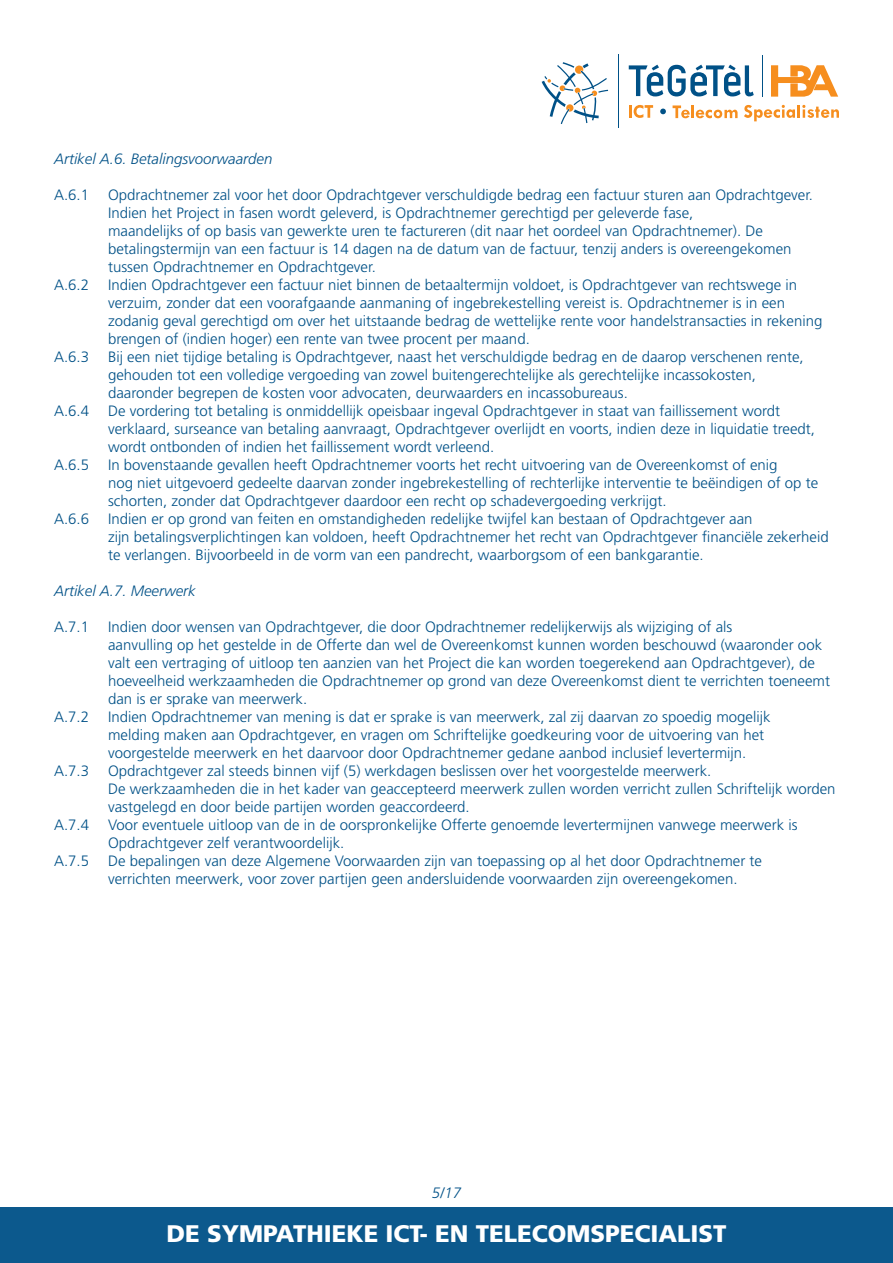
<style>
.page{position:relative;width:893px;height:1263px;background:#fff}
.page>*{position:absolute;margin:0;border:0;box-sizing:border-box;transform-origin:0 0}
.t1{font:900 24px "Frutiger LT Std";color:#fff}
.t2{font:300 15px/18px "Frutiger LT Std";color:#005187}
.t3{font:italic 300 15px "Frutiger LT Std";color:#005187}
</style>
<div class="page">
<div style="left:0;top:1208px;width:893px;height:55px;background:#0c598d"></div>
<svg style="left:629px;top:65px;width:125px;height:31px"></svg>
<svg style="left:542px;top:62px;width:66px;height:62px"></svg>
<svg style="left:771px;top:65px;width:67px;height:32px"></svg>
<svg style="left:673px;top:105px;width:65px;height:13px"></svg>
<svg style="left:660px;top:109px;width:6px;height:5px"></svg>
<svg style="left:629px;top:105px;width:24px;height:13px"></svg>
<svg style="left:744px;top:105px;width:95px;height:16px"></svg>
<hr style="left:618px;top:54px;width:1px;height:73px;background:#005187">
<hr style="left:762px;top:55px;width:1px;height:41px;background:#005187">
<p class="t3" style="left:54px;top:151px;width:220px">Artikel A.6. Betalingsvoorwaarden</p>
<p class="t2" style="left:54px;top:186px;width:37px">A.6.1</p>
<p class="t2" style="left:108px;top:186px;width:707px">Opdrachtnemer zal voor het door Opdrachtgever verschuldigde bedrag een factuur sturen aan Opdrachtgever.<br>Indien het Project in fasen wordt geleverd, is Opdrachtnemer gerechtigd per geleverde fase,<br>maandelijks of op basis van gewerkte uren te factureren (dit naar het oordeel van Opdrachtnemer). De betalingstermijn van een factuur is 14 dagen na de datum van de factuur, tenzij anders is overeengekomen tussen Opdrachtnemer en Opdrachtgever.</p>
<p class="t2" style="left:54px;top:276px;width:37px">A.6.2</p>
<p class="t2" style="left:108px;top:276px;width:716px">Indien Opdrachtgever een factuur niet binnen de betaaltermijn voldoet, is Opdrachtgever van rechtswege in verzuim, zonder dat een voorafgaande aanmaning of ingebrekestelling vereist is. Opdrachtnemer is in een zodanig geval gerechtigd om over het uitstaande bedrag de wettelijke rente voor handelstransacties in rekening brengen of (indien hoger) een rente van twee procent per maand.</p>
<p class="t2" style="left:54px;top:348px;width:37px">A.6.3</p>
<p class="t2" style="left:108px;top:348px;width:697px">Bij een niet tijdige betaling is Opdrachtgever, naast het verschuldigde bedrag en de daarop verschenen rente, gehouden tot een volledige vergoeding van zowel buitengerechtelijke als gerechtelijke incassokosten, daaronder begrepen de kosten voor advocaten, deurwaarders en incassobureaus.</p>
<p class="t2" style="left:54px;top:402px;width:37px">A.6.4</p>
<p class="t2" style="left:108px;top:402px;width:709px">De vordering tot betaling is onmiddellijk opeisbaar ingeval Opdrachtgever in staat van faillissement wordt verklaard, surseance van betaling aanvraagt, Opdrachtgever overlijdt en voorts, indien deze in liquidatie treedt, wordt ontbonden of indien het faillissement wordt verleend.</p>
<p class="t2" style="left:54px;top:456px;width:37px">A.6.5</p>
<p class="t2" style="left:108px;top:456px;width:712px">In bovenstaande gevallen heeft Opdrachtnemer voorts het recht uitvoering van de Overeenkomst of enig<br>nog niet uitgevoerd gedeelte daarvan zonder ingebrekestelling of rechterlijke interventie te beëindigen of op te schorten, zonder dat Opdrachtgever daardoor een recht op schadevergoeding verkrijgt.</p>
<p class="t2" style="left:54px;top:510px;width:37px">A.6.6</p>
<p class="t2" style="left:108px;top:510px;width:722px">Indien er op grond van feiten en omstandigheden redelijke twijfel kan bestaan of Opdrachtgever aan<br>zijn betalingsverplichtingen kan voldoen, heeft Opdrachtnemer het recht van Opdrachtgever financiële zekerheid te verlangen. Bijvoorbeeld in de vorm van een pandrecht, waarborgsom of een bankgarantie.</p>
<p class="t3" style="left:54px;top:583px;width:143px">Artikel A.7. Meerwerk</p>
<p class="t2" style="left:54px;top:618px;width:37px">A.7.1</p>
<p class="t2" style="left:108px;top:618px;width:724px">Indien door wensen van Opdrachtgever, die door Opdrachtnemer redelijkerwijs als wijziging of als<br>aanvulling op het gestelde in de Offerte dan wel de Overeenkomst kunnen worden beschouwd (waaronder ook valt een vertraging of uitloop ten aanzien van het Project die kan worden toegerekend aan Opdrachtgever), de hoeveelheid werkzaamheden die Opdrachtnemer op grond van deze Overeenkomst dient te verrichten toeneemt dan is er sprake van meerwerk.</p>
<p class="t2" style="left:54px;top:708px;width:37px">A.7.2</p>
<p class="t2" style="left:108px;top:708px;width:664px">Indien Opdrachtnemer van mening is dat er sprake is van meerwerk, zal zij daarvan zo spoedig mogelijk melding maken aan Opdrachtgever, en vragen om Schriftelijke goedkeuring voor de uitvoering van het voorgestelde meerwerk en het daarvoor door Opdrachtnemer gedane aanbod inclusief levertermijn.</p>
<p class="t2" style="left:54px;top:762px;width:37px">A.7.3</p>
<p class="t2" style="left:108px;top:762px;width:729px">Opdrachtgever zal steeds binnen vijf (5) werkdagen beslissen over het voorgestelde meerwerk.<br>De werkzaamheden die in het kader van geaccepteerd meerwerk zullen worden verricht zullen Schriftelijk worden vastgelegd en door beide partijen worden geaccordeerd.</p>
<p class="t2" style="left:54px;top:816px;width:37px">A.7.4</p>
<p class="t2" style="left:108px;top:816px;width:691px">Voor eventuele uitloop van de in de oorspronkelijke Offerte genoemde levertermijnen vanwege meerwerk is<br>Opdrachtgever zelf verantwoordelijk.</p>
<p class="t2" style="left:54px;top:852px;width:37px">A.7.5</p>
<p class="t2" style="left:108px;top:852px;width:656px">De bepalingen van deze Algemene Voorwaarden zijn van toepassing op al het door Opdrachtnemer te verrichten meerwerk, voor zover partijen geen andersluidende voorwaarden zijn overeengekomen.</p>
<p class="t3" style="left:432px;top:1184px;width:31px">5/17</p>
<h1 class="t1" style="left:167px;top:1219px;width:561px">DE SYMPATHIEKE ICT- EN TELECOMSPECIALIST</h1>
</div>
